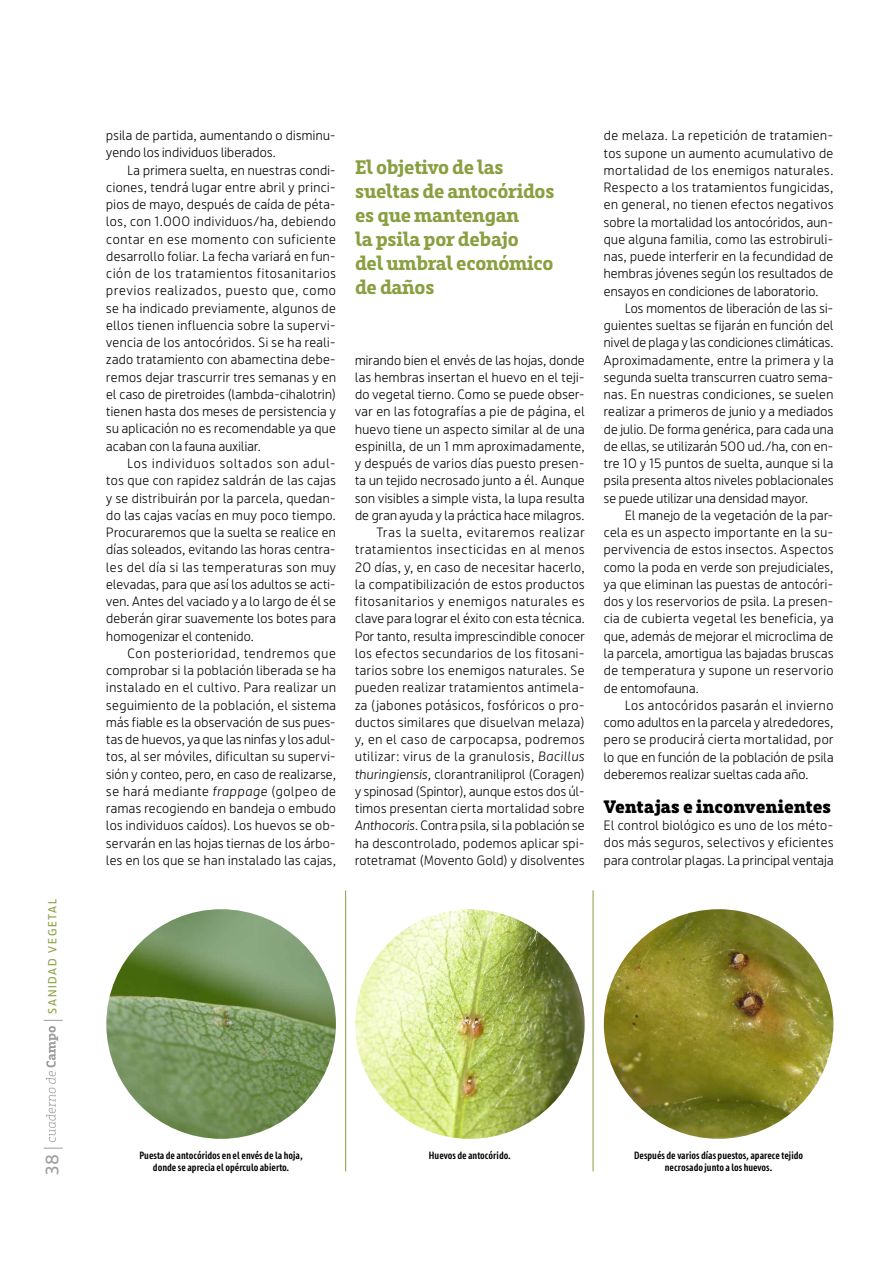
<style>
.page{position:relative;width:893px;height:1263px;background:#fff}
.page>*{position:absolute;margin:0;border:0;box-sizing:border-box;transform-origin:0 0}
.t1{font:700 19.5px/24px "Riojana Slab";letter-spacing:-.015em;color:#899f40}
.t2{font:900 18px "Riojana Slab";letter-spacing:.01em;color:#000}
.t3{font:18px "Riojana";color:#9d9d9c}
.t4{font:13.5px/17.2px "Riojana";letter-spacing:.025em;color:#000;text-align:justify}
.t5{font:11.7px "Riojana";letter-spacing:.15em;color:#899f40}
.t6{font:600 condensed 10.5px/12px "Riojana";color:#000;text-align:center}
.s1{font-style:italic}
</style>
<div class="page">
<svg style="left:44px;top:1148px;width:19px;height:1px"></svg>
<svg style="left:44px;top:1020px;width:19px;height:122px"></svg>
<img style="left:106px;top:909px;width:230px;height:230px;border-radius:115px">
<img style="left:355px;top:909px;width:230px;height:230px;border-radius:115px">
<img style="left:604px;top:909px;width:229px;height:230px;border-radius:115px">
<hr style="left:593px;top:890px;width:1px;height:281px;background:#899f40">
<hr style="left:345px;top:890px;width:1px;height:281px;background:#899f40">
<p class="t5" style="left:42px;top:1014px;width:116px;rotate:-90deg">SANIDAD VEGETAL</p>
<p class="t4" style="left:106px;top:125px;width:231px">psila de partida, aumentando o disminu&shy;yendo los individuos liberados.</p>
<p class="t4" style="left:106px;top:159px;width:231px;text-indent:21px">La primera suelta, en nuestras condi&shy;ciones, tendrá lugar entre abril y princi&shy;pios de mayo, después de caída de péta&shy;los, con 1.000 individuos/ha, debiendo contar en ese momento con suficiente desarrollo foliar. La fecha variará en fun&shy;ción de los tratamientos fitosanitarios previos realizados, puesto que, como se ha indicado previamente, algunos de ellos tienen influencia sobre la supervi&shy;vencia de los antocóridos. Si se ha reali&shy;zado tratamiento con abamectina debe&shy;remos dejar trascurrir tres semanas y en el caso de piretroides (lambda-cihalotrin) tienen hasta dos meses de persistencia y su aplicación no es recomendable ya que acaban con la fauna auxiliar.</p>
<p class="t4" style="left:106px;top:453px;width:231px;text-indent:21px">Los individuos soltados son adul&shy;tos que con rapidez saldrán de las cajas y se distribuirán por la parcela, quedan&shy;do las cajas vacías en muy poco tiempo.<br>Procuraremos que la suelta se realice en días soleados, evitando las horas centra&shy;les del día si las temperaturas son muy elevadas, para que así los adultos se acti&shy;ven. Antes del vaciado y a lo largo de él se deberán girar suavemente los botes para homogenizar el contenido.</p>
<p class="t4" style="left:106px;top:643px;width:231px;text-indent:21px">Con posterioridad, tendremos que comprobar si la población liberada se ha instalado en el cultivo. Para realizar un seguimiento de la población, el sistema más fiable es la observación de sus pues&shy;tas de huevos, ya que las ninfas y los adul&shy;tos, al ser móviles, dificultan su supervi&shy;sión y conteo, pero, en caso de realizarse, se hará mediante <span class="s1">frappage</span> (golpeo de ramas recogiendo en bandeja o embudo los individuos caídos). Los huevos se ob&shy;servarán en las hojas tiernas de los árbo&shy;les en los que se han instalado las cajas,</p>
<h1 class="t1" style="left:355px;top:152px;width:201px">El objetivo de las sueltas de antocóridos es que mantengan<br>la psila por debajo<br>del umbral económico de daños</h1>
<p class="t4" style="left:355px;top:349px;width:231px;text-align:right">mirando bien el envés de las hojas, donde las hembras insertan el huevo en el teji&shy;do vegetal tierno. Como se puede obser&shy;var en las fotografías a pie de página, el huevo tiene un aspecto similar al de una espinilla, de un 1 mm aproximadamente, y después de varios días puesto presen&shy;ta un tejido necrosado junto a él. Aunque son visibles a simple vista, la lupa resulta de gran ayuda y la práctica hace milagros.<br>Tras la suelta, evitaremos realizar tratamientos insecticidas en al menos 20 días, y, en caso de necesitar hacerlo, la compatibilización de estos productos fitosanitarios y enemigos naturales es clave para lograr el éxito con esta técnica.<br>Por tanto, resulta imprescindible conocer los efectos secundarios de los fitosani&shy;tarios sobre los enemigos naturales. Se pueden realizar tratamientos antimela&shy;za (jabones potásicos, fosfóricos o pro&shy;ductos similares que disuelvan melaza) y, en el caso de carpocapsa, podremos utilizar: virus de la granulosis, <span class="s1">Bacillus thuringiensis</span>, clorantraniliprol (Coragen) y spinosad (Spintor), aunque estos dos úl&shy;timos presentan cierta mortalidad sobre <span class="s1">Anthocoris</span>. Contra psila, si la población se ha descontrolado, podemos aplicar spi&shy;rotetramat (Movento Gold) y disolventes</p>
<p class="t4" style="left:604px;top:125px;width:231px">de melaza. La repetición de tratamien&shy;tos supone un aumento acumulativo de mortalidad de los enemigos naturales.<br>Respecto a los tratamientos fungicidas, en general, no tienen efectos negativos sobre la mortalidad los antocóridos, aun&shy;que alguna familia, como las estrobiruli&shy;nas, puede interferir en la fecundidad de hembras jóvenes según los resultados de ensayos en condiciones de laboratorio.</p>
<p class="t4" style="left:604px;top:298px;width:231px;text-indent:21px">Los momentos de liberación de las si&shy;guientes sueltas se fijarán en función del nivel de plaga y las condiciones climáticas.<br>Aproximadamente, entre la primera y la segunda suelta transcurren cuatro sema&shy;nas. En nuestras condiciones, se suelen realizar a primeros de junio y a mediados de julio. De forma genérica, para cada una de ellas, se utilizarán 500 ud./ha, con en&shy;tre 10 y 15 puntos de suelta, aunque si la psila presenta altos niveles poblacionales se puede utilizar una densidad mayor.</p>
<p class="t4" style="left:604px;top:505px;width:231px;text-indent:21px">El manejo de la vegetación de la par&shy;cela es un aspecto importante en la su&shy;pervivencia de estos insectos. Aspectos como la poda en verde son prejudiciales, ya que eliminan las puestas de antocóri&shy;dos y los reservorios de psila. La presen&shy;cia de cubierta vegetal les beneficia, ya que, además de mejorar el microclima de la parcela, amortigua las bajadas bruscas de temperatura y supone un reservorio de entomofauna.</p>
<p class="t4" style="left:604px;top:695px;width:231px;text-indent:21px">Los antocóridos pasarán el invierno como adultos en la parcela y alrededores, pero se producirá cierta mortalidad, por lo que en función de la población de psila deberemos realizar sueltas cada año.</p>
<h2 class="t2" style="left:604px;top:790px;width:229px">Ventajas e inconvenientes</h2>
<p class="t4" style="left:604px;top:815px;width:231px">El control biológico es uno de los méto&shy;dos más seguros, selectivos y eficientes para controlar plagas. La principal ventaja</p>
<h2 class="t3" style="left:37px;top:1174px;width:22px;rotate:-90deg">38</h2>
<p class="t6" style="left:139px;top:1147px;width:165px">Puesta de antocóridos en el envés de la hoja, donde se aprecia el opérculo abierto.</p>
<p class="t6" style="left:429px;top:1147px;width:83px">Huevos de antocórido.</p>
<p class="t6" style="left:634px;top:1147px;width:171px">Después de varios días puestos, aparece tejido necrosado junto a los huevos.</p>
</div>
